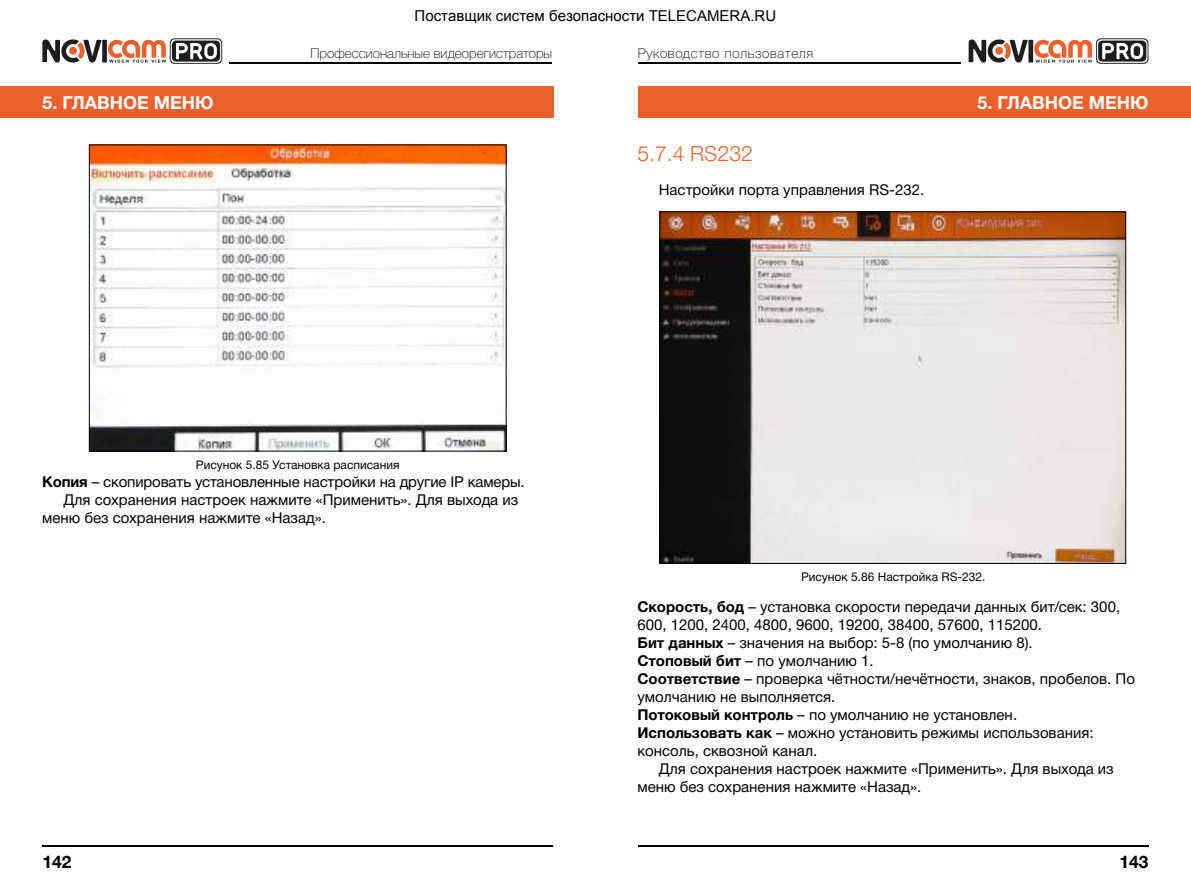
<style>
.page{position:relative;width:1191px;height:893px;background:#fff}
.page>*{position:absolute;margin:0;border:0;box-sizing:border-box;transform-origin:0 0}
.t1{font:21px "Helvetica 4 Light";color:#eb602b}
.t2{font:18px "Helvetica 7 Bold";color:#fff}
.t3{font:17.4px "Helvetica 7 Bold";color:#000}
.t4{font:15px/18px "Helvetica 5 Normal";color:#000}
.t5{font:13.5px "Helvetica 3 Thin";color:#000}
.t6{font:13.5px "Helvetica 3 Thin";letter-spacing:.05em;color:#000}
.t7{font:12px "Helvetica 5 Normal";color:#000}
.s1{font-family:"Helvetica 7 Bold"}
.s2{font-size:21.45px}
</style>
<div class="page">
<hr style="left:638px;top:62px;width:323px;height:1px;background:#000">
<hr style="left:230px;top:62px;width:322px;height:1px;background:#000">
<hr style="left:43px;top:846px;width:510px;height:1px;background:#000">
<hr style="left:638px;top:846px;width:510px;height:1px;background:#000">
<svg style="left:968px;top:38px;width:180px;height:26px"></svg>
<svg style="left:42px;top:38px;width:180px;height:26px"></svg>
<div style="left:638px;top:86px;width:553px;height:32px;background:#eb602b"></div>
<div style="left:0;top:86px;width:553px;height:32px;background:#eb602b"></div>
<img style="left:91px;top:147px;width:413px;height:302px">
<div style="left:89px;top:145px;width:417px;height:306px;border:1px solid #000"></div>
<img style="left:661px;top:214px;width:463px;height:348px">
<p class="t5" style="left:310px;top:45px;width:243px">Профессиональные видеорегистраторы</p>
<p class="t6" style="left:638px;top:45px;width:177px">Руководство пользователя</p>
<p class="t2" style="left:42px;top:93px;width:172px">5. ГЛАВНОЕ МЕНЮ</p>
<p class="t2" style="left:977px;top:93px;width:172px">5. ГЛАВНОЕ МЕНЮ</p>
<p class="t7" style="left:196px;top:458px;width:205px">Рисунок 5.85 Установка расписания</p>
<p class="t4" style="left:42px;top:473px;width:484px"><span class="s1">Копия</span> – скопировать установленные настройки на другие IP камеры.</p>
<p class="t4" style="left:63px;top:491px;width:456px">Для сохранения настроек нажмите «Применить». Для выхода из</p>
<p class="t4" style="left:42px;top:509px;width:285px">меню без сохранения нажмите «Назад».</p>
<p class="t3" style="left:43px;top:852px;width:31px">142</p>
<h1 class="t1" style="left:637px;top:142px;width:117px">5.7.4 RS<span class="s2">232</span></h1>
<p class="t4" style="left:659px;top:181px;width:267px">Настройки порта управления RS-232.</p>
<p class="t7" style="left:801px;top:571px;width:186px">Рисунок 5.86 Настройка RS-232.</p>
<p class="t4" style="left:637px;top:598px;width:499px"><span class="s1">Скорость, бод</span> – установка скорости передачи данных бит/сек: 300, 600, 1200, 2400, 4800, 9600, 19200, 38400, 57600, 115200.<br><span class="s1">Бит данных</span> – значения на выбор: 5-8 (по умолчанию 8).<br><span class="s1">Стоповый бит</span> – по умолчанию 1.<br><span class="s1">Соответствие</span> – проверка чётности/нечётности, знаков, пробелов. По умолчанию не выполняется.<br><span class="s1">Потоковый контроль</span> – по умолчанию не установлен.<br><span class="s1">Использовать как</span> – можно установить режимы использования: консоль, сквозной канал.</p>
<p class="t4" style="left:637px;top:760px;width:478px;text-indent:21px">Для сохранения настроек нажмите «Применить». Для выхода из меню без сохранения нажмите «Назад».</p>
<p class="t3" style="left:1119px;top:852px;width:31px">143</p>
</div>
